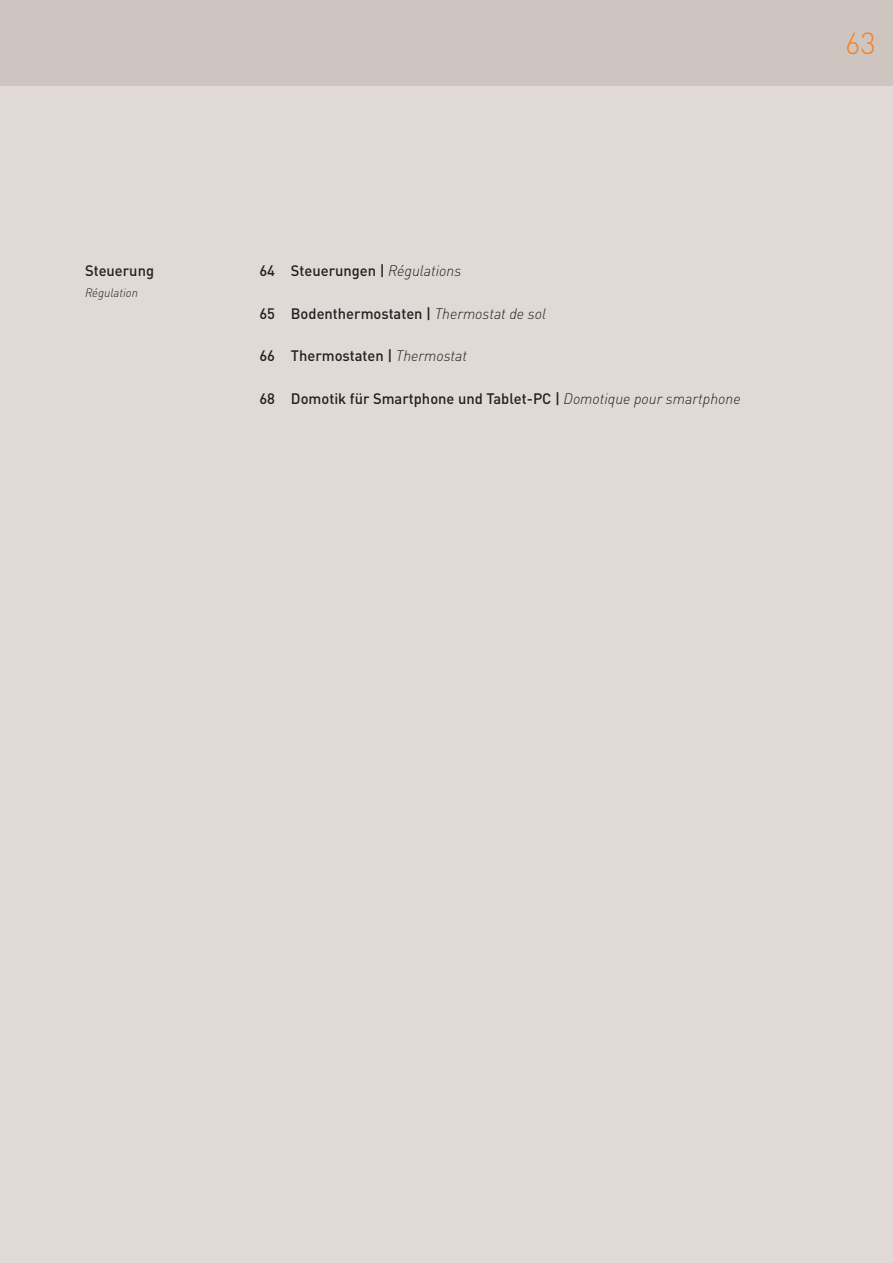
<style>
.page{position:relative;width:893px;height:1263px;background:#e1d9d6}
.page>*{position:absolute;margin:0;border:0;box-sizing:border-box;transform-origin:0 0}
.t1{font:300 30px "DIN Pro";color:#f58220}
.t2{font:500 15px "DIN Pro";color:#231f20}
.t3{font:italic 300 12px "DIN Pro";color:#231f20}
.s1{font-weight:300;font-style:italic}
</style>
<div class="page">
<div style="left:0;top:0;width:893px;height:85px;background:#cfc5c0"></div>
<p class="t2" style="left:85px;top:259px;width:71px">Steuerung</p>
<p class="t3" style="left:85px;top:284px;width:54px">Régulation</p>
<p class="t2" style="left:259px;top:259px;width:203px">64 Steuerungen | <span class="s1">Régulations</span></p>
<p class="t2" style="left:259px;top:301px;width:288px">65 Bodenthermostaten | <span class="s1">Thermostat de sol</span></p>
<p class="t2" style="left:259px;top:344px;width:209px">66 Thermostaten | <span class="s1">Thermostat</span></p>
<p class="t2" style="left:259px;top:386px;width:483px">68 Domotik für Smartphone und Tablet-PC | <span class="s1">Domotique pour smartphone</span></p>
<h1 class="t1" style="left:845px;top:20px;width:32px">63</h1>
</div>
